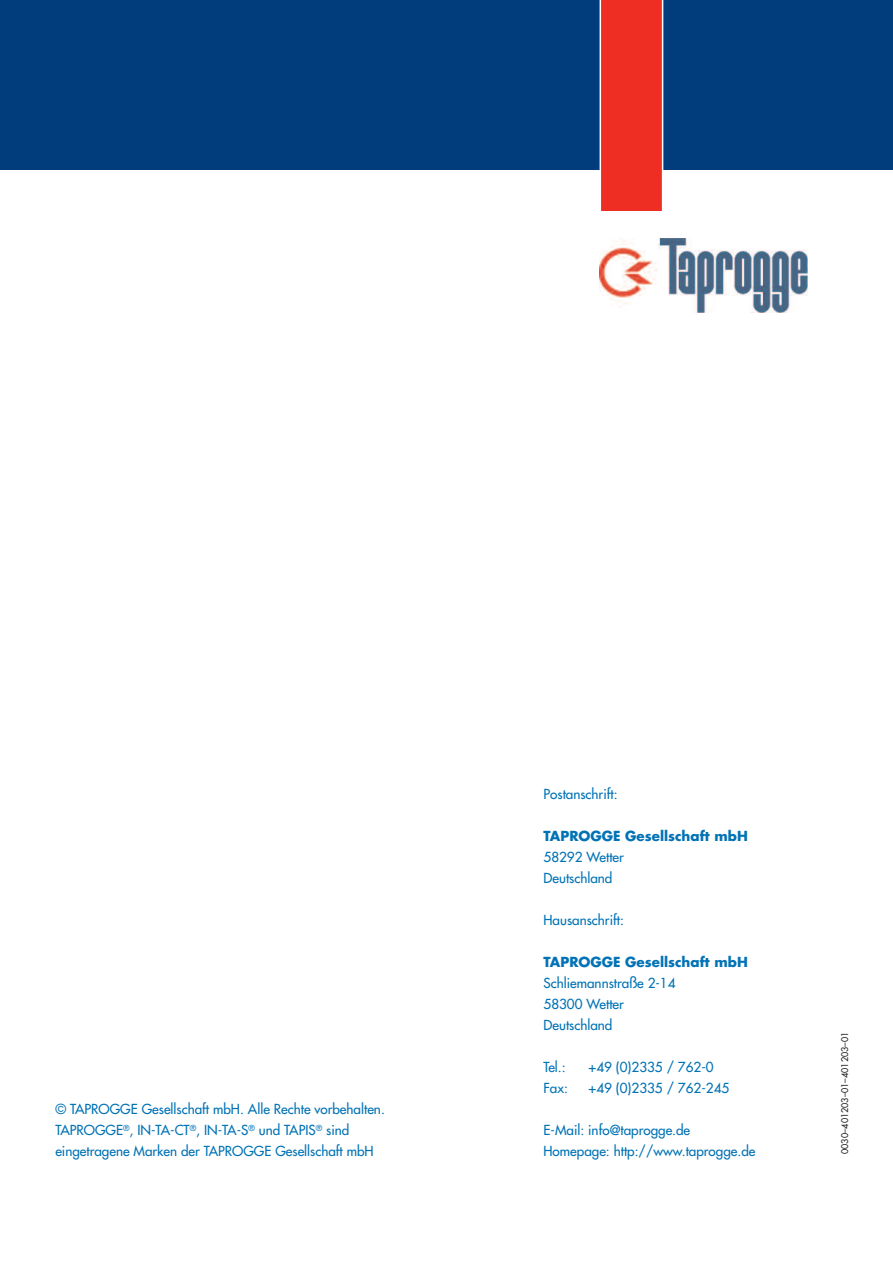
<style>
.page{position:relative;width:893px;height:1263px;background:#fff}
.page>*{position:absolute;margin:0;border:0;box-sizing:border-box;transform-origin:0 0}
.t1{font:13.5px/21px "Futura";color:#0072b5}
.t2{font:700 13.5px "Futura";color:#0072b5}
.t3{font:9px "Futura LT";color:#231f20}
</style>
<div class="page">
<div style="left:0;top:0;width:893px;height:170px;background:#013d7d"></div>
<div style="left:600px;top:0;width:63px;height:211px;background:#ee2e22"></div>
<img style="left:600px;top:238px;width:207px;height:75px">
<p class="t1" style="left:55px;top:1100px;width:331px">© TAPROGGE Gesellschaft mbH. Alle Rechte vorbehalten.<br>TAPROGGE<sup>®</sup>, IN-TA-CT<sup>®</sup>, IN-TA-S<sup>®</sup> und TAPIS<sup>®</sup> sind eingetragene Marken der TAPROGGE Gesellschaft mbH</p>
<p class="t1" style="left:543px;top:785px;width:76px">Postanschrift:</p>
<p class="t2" style="left:543px;top:830px;width:206px">TAPROGGE Gesellschaft mbH</p>
<p class="t1" style="left:543px;top:848px;width:82px">58292 Wetter<br>Deutschland</p>
<p class="t1" style="left:543px;top:911px;width:82px">Hausanschrift:</p>
<p class="t2" style="left:543px;top:956px;width:206px">TAPROGGE Gesellschaft mbH</p>
<p class="t1" style="left:543px;top:974px;width:134px">Schliemannstraße 2-14<br>58300 Wetter<br>Deutschland</p>
<p class="t1" style="left:543px;top:1058px;width:24px">Tel.:</p>
<p class="t1" style="left:588px;top:1058px;width:127px">+49 (0)2335 / 762-0</p>
<p class="t1" style="left:543px;top:1079px;width:26px">Fax:</p>
<p class="t1" style="left:588px;top:1079px;width:142px">+49 (0)2335 / 762-245</p>
<p class="t1" style="left:543px;top:1121px;width:213px">E-Mail: info@taprogge.de<br>Homepage: http://www.taprogge.de</p>
<p class="t3" style="left:841px;top:1154px;width:124px;rotate:-90deg">0030–401203–01–401203–01</p>
</div>
